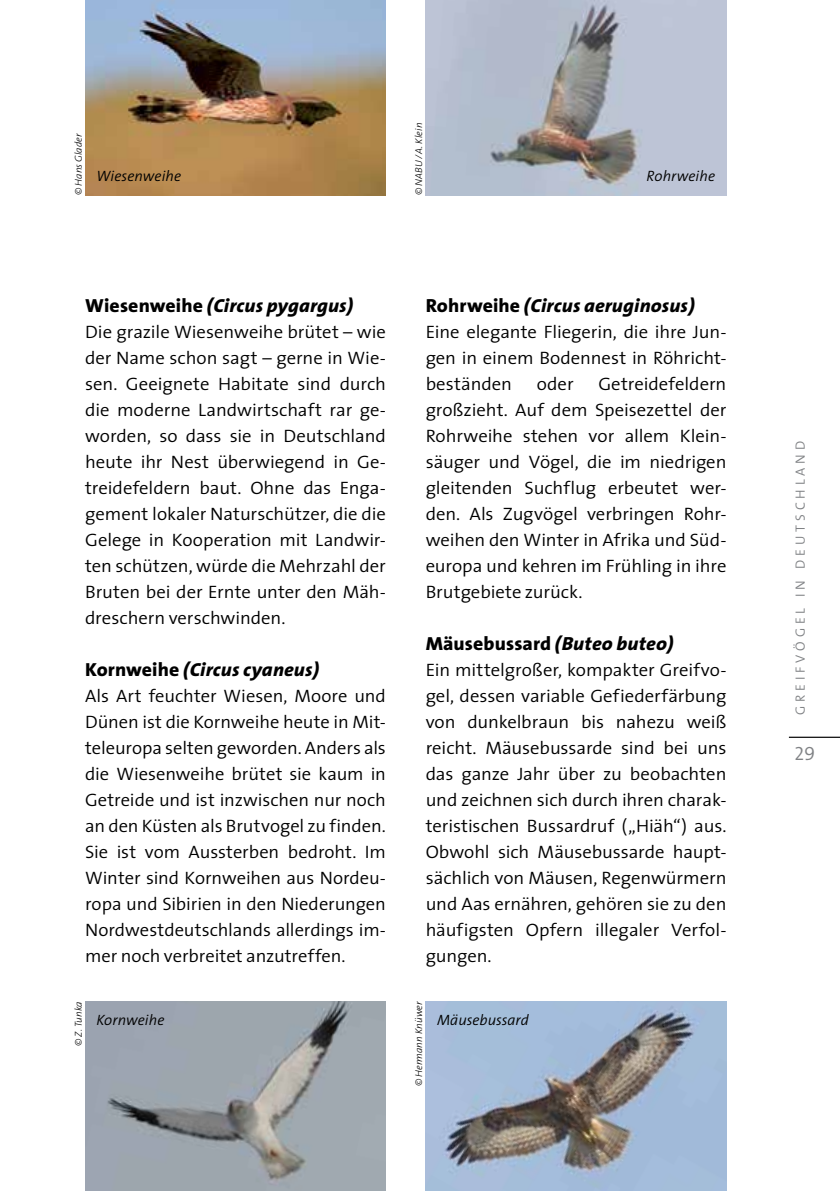
<style>
.page{position:relative;width:840px;height:1191px;background:#fff}
.page>*{position:absolute;margin:0;border:0;box-sizing:border-box;transform-origin:0 0}
.t1{font:19.2px "The Sans Semi Light Caps";color:#808285}
.t2{font:italic 800 19px "The Sans";letter-spacing:.01em;color:#000;scale:1.04 1}
.t3{font:800 19px "The Sans";letter-spacing:.005em;color:#000;scale:1.04 1}
.t4{font:300 18px/26px "The Sans";letter-spacing:-.005em;color:#000;text-align:justify;scale:1.04 1}
.t5{font:300 18px/26px "The Sans";letter-spacing:-.005em;color:#000;text-align:justify}
.t6{font:italic 300 15px "The Sans";color:#000}
.t7{font:300 13.4px "The Sans";letter-spacing:.285em;color:#808285}
.t8{font:italic 300 10px "The Sans";letter-spacing:.01em;color:#000}
.s1{font-style:normal}
.s2{font-style:italic}
</style>
<div class="page">
<hr style="left:788px;top:736px;width:51px;height:2px;background:#000">
<img style="left:85px;top:1001px;width:301px;height:190px">
<img style="left:425px;top:0;width:301px;height:195px">
<img style="left:425px;top:1001px;width:301px;height:190px">
<img style="left:85px;top:0;width:301px;height:195px">
<p class="t8" style="left:70px;top:195px;width:63px;rotate:-90deg">© Hans Glader</p>
<p class="t8" style="left:410px;top:195px;width:74px;rotate:-90deg">© NABU/A. Klein</p>
<p class="t6" style="left:96px;top:164px;width:86px">Wiesenweihe</p>
<p class="t6" style="left:646px;top:164px;width:70px">Rohrweihe</p>
<p class="t2" style="left:85px;top:290px;width:259px"><span class="s1">Wiesenweihe</span> (Circus pygargus)</p>
<p class="t4" style="left:85px;top:318px;width:290px">Die grazile Wiesenweihe brütet – wie der Name schon sagt – gerne in Wie&shy;sen. Geeignete Habitate sind durch die moderne Landwirtschaft rar ge&shy;worden, so dass sie in Deutschland heute ihr Nest überwiegend in Ge&shy;treidefeldern baut. Ohne das Enga&shy;gement lokaler Naturschützer, die die Gelege in Kooperation mit Landwir&shy;ten schützen, würde die Mehrzahl der Bruten bei der Ernte unter den Mäh&shy;dreschern verschwinden.</p>
<p class="t2" style="left:85px;top:654px;width:226px"><span class="s1">Kornweihe</span> (Circus cyaneus)</p>
<p class="t5" style="left:85px;top:682px;width:302px">Als Art feuchter Wiesen, Moore und Dünen ist die Kornweihe heute in Mit&shy;teleuropa selten geworden. Anders als die Wiesenweihe brütet sie kaum in Getreide und ist inzwischen nur noch an den Küsten als Brutvogel zu finden.<br>Sie ist vom Aussterben bedroht. Im Winter sind Kornweihen aus Nordeu&shy;ropa und Sibirien in den Niederungen Nordwestdeutschlands allerdings im&shy;mer noch verbreitet anzutreffen.</p>
<p class="t2" style="left:425px;top:290px;width:260px"><span class="s1">Rohrweihe</span> (Circus aeruginosus)</p>
<p class="t4" style="left:425px;top:318px;width:290px">Eine elegante Fliegerin, die ihre Jun&shy;gen in einem Bodennest in Röhricht&shy;beständen</p>
<p class="t4" style="left:425px;top:370px;width:290px;text-indent:173px">Getreidefeldern großzieht. Auf dem Speisezettel der Rohrweihe stehen vor allem Klein&shy;säuger und Vögel, die im niedrigen gleitenden Suchflug erbeutet wer&shy;den. Als Zugvögel verbringen Rohr&shy;weihen den Winter in Afrika und Süd&shy;europa und kehren im Frühling in ihre Brutgebiete zurück.</p>
<p class="t3" style="left:425px;top:628px;width:240px">Mäusebussard <span class="s2">(Buteo buteo)</span></p>
<p class="t4" style="left:425px;top:656px;width:290px">Ein mittelgroßer, kompakter Greifvo&shy;gel, dessen variable Gefiederfärbung von dunkelbraun bis nahezu weiß reicht. Mäusebussarde sind bei uns das ganze Jahr über zu beobachten und zeichnen sich durch ihren charak&shy;teristischen Bussardruf („Hiäh“) aus.<br>Obwohl sich Mäusebussarde haupt&shy;sächlich von Mäusen, Regenwürmern und Aas ernähren, gehören sie zu den häufigsten Opfern illegaler Verfol&shy;gungen.</p>
<p class="t4" style="left:536px;top:370px;width:37px">oder</p>
<p class="t8" style="left:70px;top:1045px;width:46px;rotate:-90deg">© Z. Tunka</p>
<p class="t8" style="left:410px;top:1086px;width:87px;rotate:-90deg">© Hermann Knüwer</p>
<p class="t6" style="left:96px;top:1007px;width:69px">Kornweihe</p>
<p class="t6" style="left:437px;top:1007px;width:93px">Mäusebussard</p>
<p class="t7" style="left:788px;top:715px;width:275px;rotate:-90deg">greifvögel in deutschland</p>
<p class="t1" style="left:794px;top:737px;width:22px">29</p>
</div>
